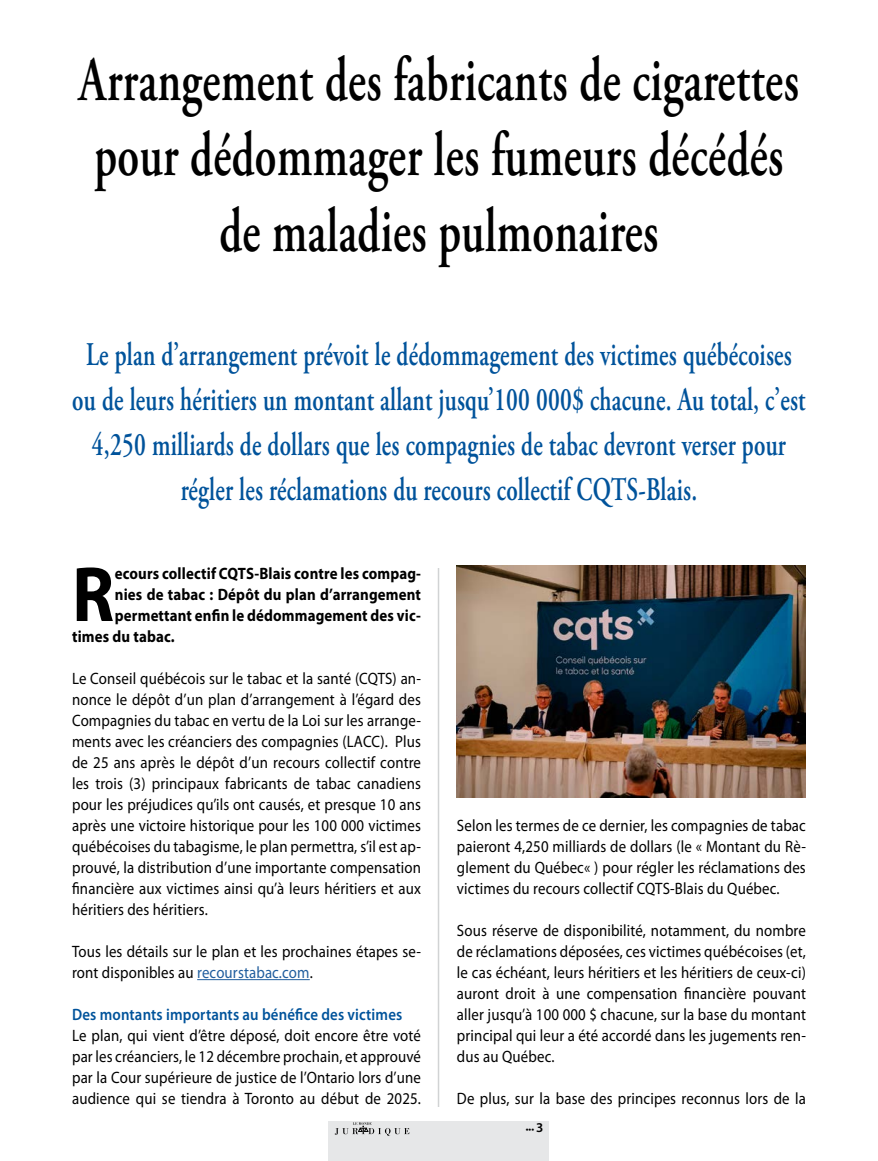
<style>
.page{position:relative;width:878px;height:1161px;background:#fff}
.page>*{position:absolute;margin:0;border:0;box-sizing:border-box;transform-origin:0 0}
.t1{font:700 78.75px "Myriad Pro";color:#000;scale:.9 1}
.t2{font:600 63px/75.6px "Adobe Garamond Pro";letter-spacing:.01em;color:#000;text-align:center;scale:.7 1}
.t3{font:600 33px/45px "Adobe Garamond Pro";letter-spacing:.01em;color:#00539b;text-align:center;scale:.7 1}
.t4{font:16.5px/21px "Myriad Pro";letter-spacing:.01em;color:#000;text-align:justify;scale:.9 1}
.t5{font:700 16.5px "Myriad Pro";letter-spacing:.01em;color:#000;scale:.9 1}
.t6{font:600 16.5px "Myriad Pro";letter-spacing:.01em;color:#00539b;scale:.9 1}
.t7{font:600 9px "Myriad Pro";color:#000}
.s1{color:#215e9e}
.s2{font-size:13.5px}
</style>
<div class="page">
<div style="left:328px;top:1121px;width:221px;height:40px;background:#e6e7e8"></div>
<svg style="left:335px;top:1122px;width:74px;height:14px"></svg>
<hr style="left:438px;top:54px;width:1px;height:1053px;background:#d1d3d4">
<div style="left:72px;top:54px;width:733px;height:324px;background:#fff"></div>
<div style="left:72px;top:274px;width:733px;height:294px;background:#fff"></div>
<hr style="left:197px;top:979px;width:113px;height:1px;background:#215e9e">
<img style="left:457px;top:565px;width:348px;height:233px">
<h2 class="t2" style="left:79px;top:43px;width:1030px">Arrangement des fabricants de cigarettes pour dédommager les fumeurs décédés de maladies pulmonaires</h2>
<p class="t3" style="left:72px;top:333px;width:1049px">Le plan d’arrangement prévoit le dédommagement des victimes québécoises ou de leurs héritiers un montant allant jusqu’100 000$ chacune. Au total, c’est 4,250 milliards de dollars que les compagnies de tabac devront verser pour régler les réclamations du recours collectif CQTS-Blais.</p>
<h1 class="t1" style="left:72px;top:543px;width:48px">R</h1>
<p class="t5" style="left:115px;top:563px;width:341px">ecours collectif CQTS-Blais contre les compag-</p>
<p class="t5" style="left:115px;top:584px;width:341px">nies de tabac : Dépôt du plan d’arrangement</p>
<p class="t5" style="left:115px;top:605px;width:341px">permettant enfin le dédommagement des vic-</p>
<p class="t5" style="left:72px;top:626px;width:116px">times du tabac.</p>
<p class="t4" style="left:72px;top:668px;width:389px">Le Conseil québécois sur le tabac et la santé (CQTS) an&shy;nonce le dépôt d’un plan d’arrangement à l’égard des Compagnies du tabac en vertu de la Loi sur les arrange&shy;ments avec les créanciers des compagnies (LACC). Plus de 25 ans après le dépôt d’un recours collectif contre les trois (3) principaux fabricants de tabac canadiens pour les préjudices qu’ils ont causés, et presque 10 ans après une victoire historique pour les 100 000 victimes québécoises du tabagisme, le plan permettra, s’il est ap&shy;prouvé, la distribution d’une importante compensation financière aux victimes ainsi qu’à leurs héritiers et aux héritiers des héritiers.</p>
<p class="t4" style="left:72px;top:941px;width:389px">Tous les détails sur le plan et les prochaines étapes se&shy;ront disponibles au <span class="s1">recourstabac.com</span>.</p>
<p class="t6" style="left:72px;top:1004px;width:368px">Des montants importants au bénéfice des victimes</p>
<p class="t4" style="left:72px;top:1025px;width:389px">Le plan, qui vient d’être déposé, doit encore être voté par les créanciers, le 12 décembre prochain, et approuvé par la Cour supérieure de justice de l’Ontario lors d’une audience qui se tiendra à Toronto au début de 2025.</p>
<p class="t4" style="left:457px;top:815px;width:389px">Selon les termes de ce dernier, les compagnies de tabac paieront 4,250 milliards de dollars (le « Montant du Rè&shy;glement du Québec« ) pour régler les réclamations des victimes du recours collectif CQTS-Blais du Québec.</p>
<p class="t4" style="left:457px;top:920px;width:389px">Sous réserve de disponibilité, notamment, du nombre de réclamations déposées, ces victimes québécoises (et, le cas échéant, leurs héritiers et les héritiers de ceux-ci) auront droit à une compensation financière pouvant aller jusqu’à 100 000 $ chacune, sur la base du montant principal qui leur a été accordé dans les jugements ren&shy;dus au Québec.</p>
<p class="t4" style="left:457px;top:1088px;width:389px">De plus, sur la base des principes reconnus lors de la</p>
<p class="t7" style="left:525px;top:1124px;width:19px">••• <span class="s2">3</span></p>
</div>
